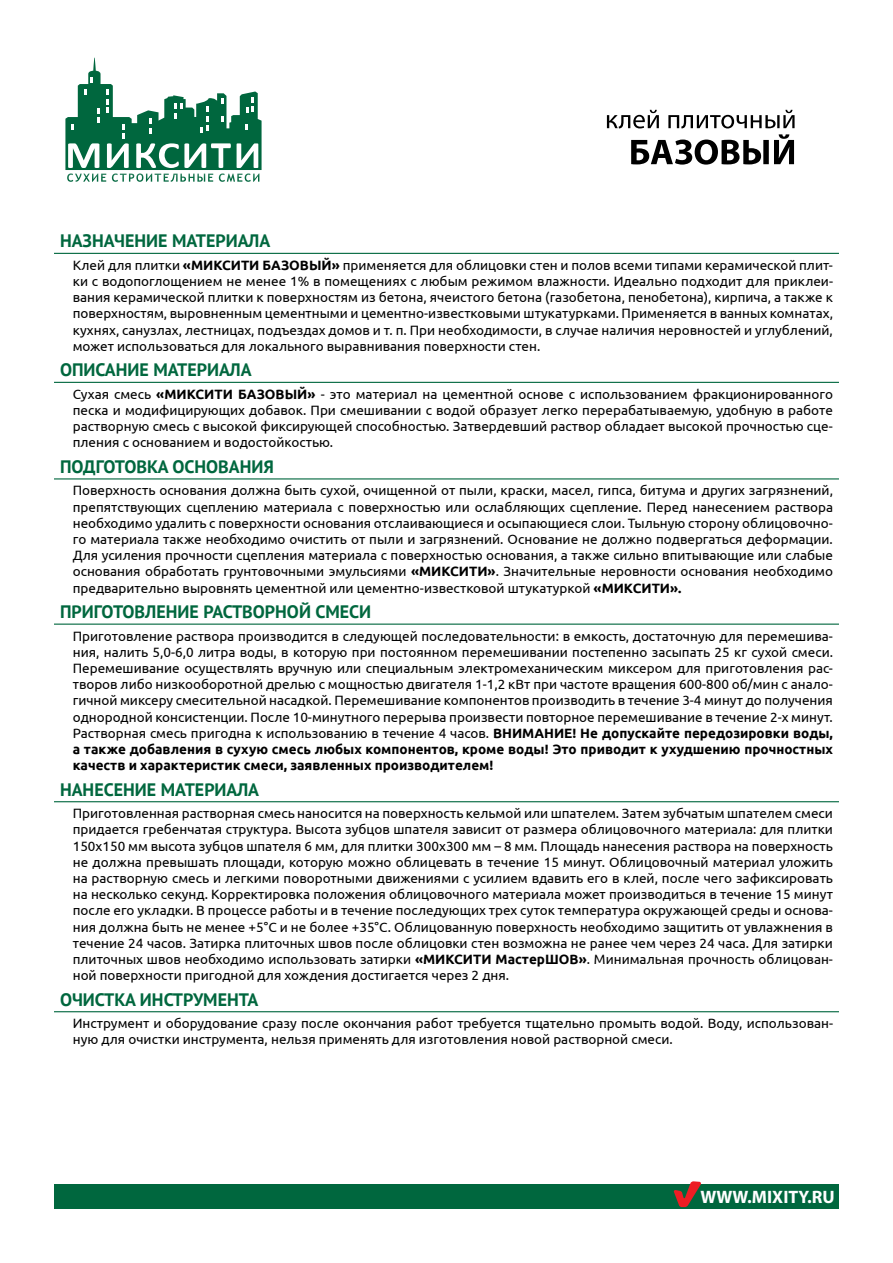
<style>
.page{position:relative;width:893px;height:1263px;background:#fff}
.page>*{position:absolute;margin:0;border:0;box-sizing:border-box;transform-origin:0 0}
.t1{font:700 18px "PT Sans";color:#00673e}
.t2{font:700 18px "Myriad Pro";color:#fff}
.t3{font:13.5px/16.2px "Ubuntu";color:#000;text-align:justify}
.s1{font-weight:700}
</style>
<div class="page">
<svg style="left:65px;top:58px;width:197px;height:124px"></svg>
<svg style="left:631px;top:134px;width:163px;height:31px"></svg>
<svg style="left:607px;top:110px;width:188px;height:18px"></svg>
<hr style="left:54px;top:253px;width:785px;height:1px;background:#00673e">
<hr style="left:54px;top:382px;width:785px;height:1px;background:#00673e">
<hr style="left:54px;top:478px;width:785px;height:1px;background:#00673e">
<hr style="left:54px;top:623px;width:785px;height:2px;background:#00673e">
<hr style="left:54px;top:801px;width:785px;height:1px;background:#00673e">
<hr style="left:54px;top:1011px;width:785px;height:1px;background:#00673e">
<div style="left:54px;top:1184px;width:785px;height:25px;background:#00673e"></div>
<svg style="left:674px;top:1181px;width:27px;height:26px"></svg>
<h1 class="t1" style="left:60px;top:229px;width:212px">НАЗНАЧЕНИЕ МАТЕРИАЛА</h1>
<p class="t3" style="left:73px;top:256px;width:762px">Клей для плитки <span class="s1">«МИКСИТИ БАЗОВЫЙ»</span> применяется для облицовки стен и полов всеми типами керамической плит&shy;ки с водопоглощением не менее 1% в помещениях с любым режимом влажности. Идеально подходит для приклеи&shy;вания керамической плитки к поверхностям из бетона, ячеистого бетона (газобетона, пенобетона), кирпича, а также к поверхностям, выровненным цементными и цементно-известковыми штукатурками. Применяется в ванных комнатах, кухнях, санузлах, лестницах, подъездах домов и т. п. При необходимости, в случае наличия неровностей и углублений, может использоваться для локального выравнивания поверхности стен.</p>
<h1 class="t1" style="left:60px;top:358px;width:193px">ОПИСАНИЕ МАТЕРИАЛА</h1>
<p class="t3" style="left:73px;top:385px;width:762px">Сухая смесь <span class="s1">«МИКСИТИ БАЗОВЫЙ»</span> - это материал на цементной основе с использованием фракционированного песка и модифицирующих добавок. При смешивании с водой образует легко перерабатываемую, удобную в работе растворную смесь с высокой фиксирующей способностью. Затвердевший раствор обладает высокой прочностью сце&shy;пления с основанием и водостойкостью.</p>
<h1 class="t1" style="left:60px;top:455px;width:215px">ПОДГОТОВКА ОСНОВАНИЯ</h1>
<p class="t3" style="left:73px;top:482px;width:762px">Поверхность основания должна быть сухой, очищенной от пыли, краски, масел, гипса, битума и других загрязнений, препятствующих сцеплению материала с поверхностью или ослабляющих сцепление. Перед нанесением раствора необходимо удалить с поверхности основания отслаивающиеся и осыпающиеся слои. Тыльную сторону облицовочно&shy;го материала также необходимо очистить от пыли и загрязнений. Основание не должно подвергаться деформации.<br>Для усиления прочности сцепления материала с поверхностью основания, а также сильно впитывающие или слабые основания обработать грунтовочными эмульсиями <span class="s1">«МИКСИТИ»</span>. Значительные неровности основания необходимо предварительно выровнять цементной или цементно-известковой штукатуркой <span class="s1">«МИКСИТИ».</span></p>
<h1 class="t1" style="left:60px;top:600px;width:313px">ПРИГОТОВЛЕНИЕ РАСТВОРНОЙ СМЕСИ</h1>
<p class="t3" style="left:73px;top:627px;width:762px">Приготовление раствора производится в следующей последовательности: в емкость, достаточную для перемешива&shy;ния, налить 5,0-6,0 литра воды, в которую при постоянном перемешивании постепенно засыпать 25 кг сухой смеси.<br>Перемешивание осуществлять вручную или специальным электромеханическим миксером для приготовления рас&shy;творов либо низкооборотной дрелью с мощностью двигателя 1-1,2 кВт при частоте вращения 600-800 об/мин с анало&shy;гичной миксеру смесительной насадкой. Перемешивание компонентов производить в течение 3-4 минут до получения однородной консистенции. После 10-минутного перерыва произвести повторное перемешивание в течение 2-х минут.<br>Растворная смесь пригодна к использованию в течение 4 часов. <span class="s1">ВНИМАНИЕ! Не допускайте передозировки воды, а также добавления в сухую смесь любых компонентов, кроме воды! Это приводит к ухудшению прочностных качеств и характеристик смеси, заявленных производителем!</span></p>
<h1 class="t1" style="left:60px;top:777px;width:201px">НАНЕСЕНИЕ МАТЕРИАЛА</h1>
<p class="t3" style="left:73px;top:805px;width:762px">Приготовленная растворная смесь наносится на поверхность кельмой или шпателем. Затем зубчатым шпателем смеси придается гребенчатая структура. Высота зубцов шпателя зависит от размера облицовочного материала: для плитки 150х150 мм высота зубцов шпателя 6 мм, для плитки 300х300 мм – 8 мм. Площадь нанесения раствора на поверхность не должна превышать площади, которую можно облицевать в течение 15 минут. Облицовочный материал уложить на растворную смесь и легкими поворотными движениями с усилием вдавить его в клей, после чего зафиксировать на несколько секунд. Корректировка положения облицовочного материала может производиться в течение 15 минут после его укладки. В процессе работы и в течение последующих трех суток температура окружающей среды и основа&shy;ния должна быть не менее +5°С и не более +35°С. Облицованную поверхность необходимо защитить от увлажнения в течение 24 часов. Затирка плиточных швов после облицовки стен возможна не ранее чем через 24 часа. Для затирки плиточных швов необходимо использовать затирки <span class="s1">«МИКСИТИ МастерШОВ»</span>. Минимальная прочность облицован&shy;ной поверхности пригодной для хождения достигается через 2 дня.</p>
<h1 class="t1" style="left:60px;top:987px;width:200px">ОЧИСТКА ИНСТРУМЕНТА</h1>
<p class="t3" style="left:73px;top:1015px;width:762px">Инструмент и оборудование сразу после окончания работ требуется тщательно промыть водой. Воду, использован&shy;ную для очистки инструмента, нельзя применять для изготовления новой растворной смеси.</p>
<h1 class="t2" style="left:700px;top:1185px;width:136px">WWW.MIXITY.RU</h1>
</div>
